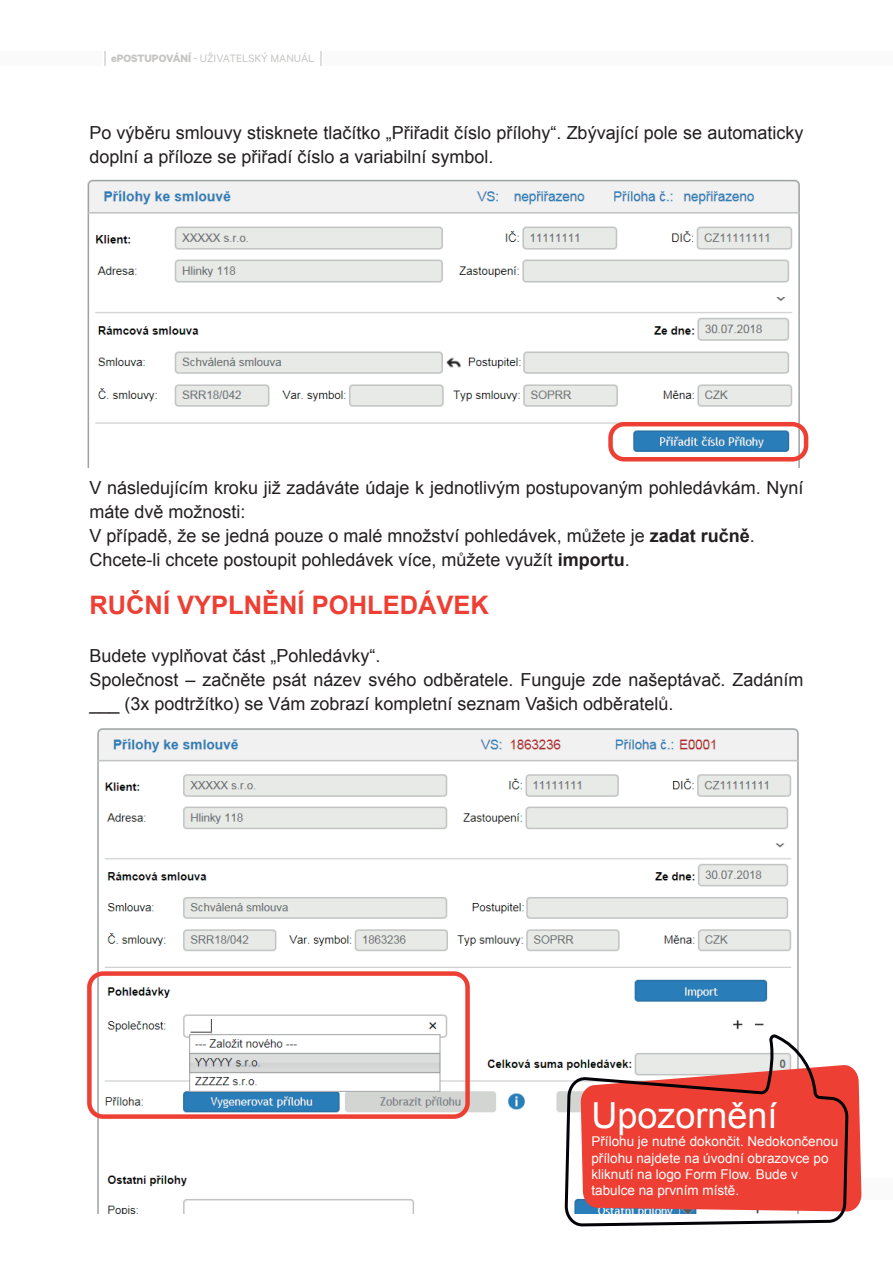
<style>
.page{position:relative;width:893px;height:1263px;background:#fff}
.page>*{position:absolute;margin:0;border:0;box-sizing:border-box;transform-origin:0 0}
.t1{font:36px "Arial";color:#fff}
.t2{font:700 25.5px "Arial";color:#ee3f34}
.t3{font:18px/24px "Arial";color:#231f20}
.t4{font:13.5px/16.2px "Arial";color:#fff}
.t5{font:12px "Calibre";color:#c6c5c4}
.s1{font-weight:700}
</style>
<div class="page">
<div style="left:804px;top:1178px;width:89px;height:21px;background:#fafafa"></div>
<div style="left:323px;top:51px;width:570px;height:15px;background:#fafafa"></div>
<div style="left:0;top:51px;width:102px;height:15px;background:#fafafa"></div>
<svg style="left:104px;top:51px;width:2px;height:15px"></svg>
<svg style="left:320px;top:51px;width:2px;height:15px"></svg>
<img style="left:92px;top:728px;width:707px;height:486px">
<svg style="left:850px;top:1066px;width:12px;height:145px"></svg>
<svg style="left:566px;top:1034px;width:284px;height:193px"></svg>
<img style="left:87px;top:179px;width:718px;height:289px">
<div style="left:608px;top:422px;width:200px;height:39px;border:4px solid #ee3f34;border-radius:14px"></div>
<div style="left:87px;top:971px;width:383px;height:148px;border:4px solid #ee3f34;border-radius:14px"></div>
<p class="t5" style="left:111px;top:52px;width:205px"><span class="s1">ePOSTUPOVÁNÍ</span> - UŽIVATELSKÝ MANUÁL</p>
<p class="t3" style="left:89px;top:121px;width:716px">Po výběru smlouvy stisknete tlačítko „Přiřadit číslo přílohy“. Zbývající pole se automaticky doplní a příloze se přiřadí číslo a variabilní symbol.</p>
<p class="t3" style="left:89px;top:476px;width:716px">V následujícím kroku již zadáváte údaje k jednotlivým postupovaným pohledávkám. Nyní máte dvě možnosti:<br>V případě, že se jedná pouze o malé množství pohledávek, můžete je <span class="s1">zadat ručně</span>.<br>Chcete-li chcete postoupit pohledávek více, můžete využít <span class="s1">importu</span>.</p>
<h2 class="t2" style="left:89px;top:588px;width:401px">RUČNÍ VYPLNĚNÍ POHLEDÁVEK</h2>
<p class="t3" style="left:89px;top:644px;width:716px">Budete vyplňovat část „Pohledávky“.<br>Společnost – začněte psát název svého odběratele. Funguje zde našeptávač. Zadáním ___ (3x podtržítko) se Vám zobrazí kompletní seznam Vašich odběratelů.</p>
<h1 class="t1" style="left:591px;top:1091px;width:188px">Upozornění</h1>
<p class="t4" style="left:591px;top:1134px;width:248px">Přílohu je nutné dokončit. Nedokončenou přílohu najdete na úvodní obrazovce po kliknutí na logo Form Flow. Bude v tabulce na prvním místě.</p>
</div>
